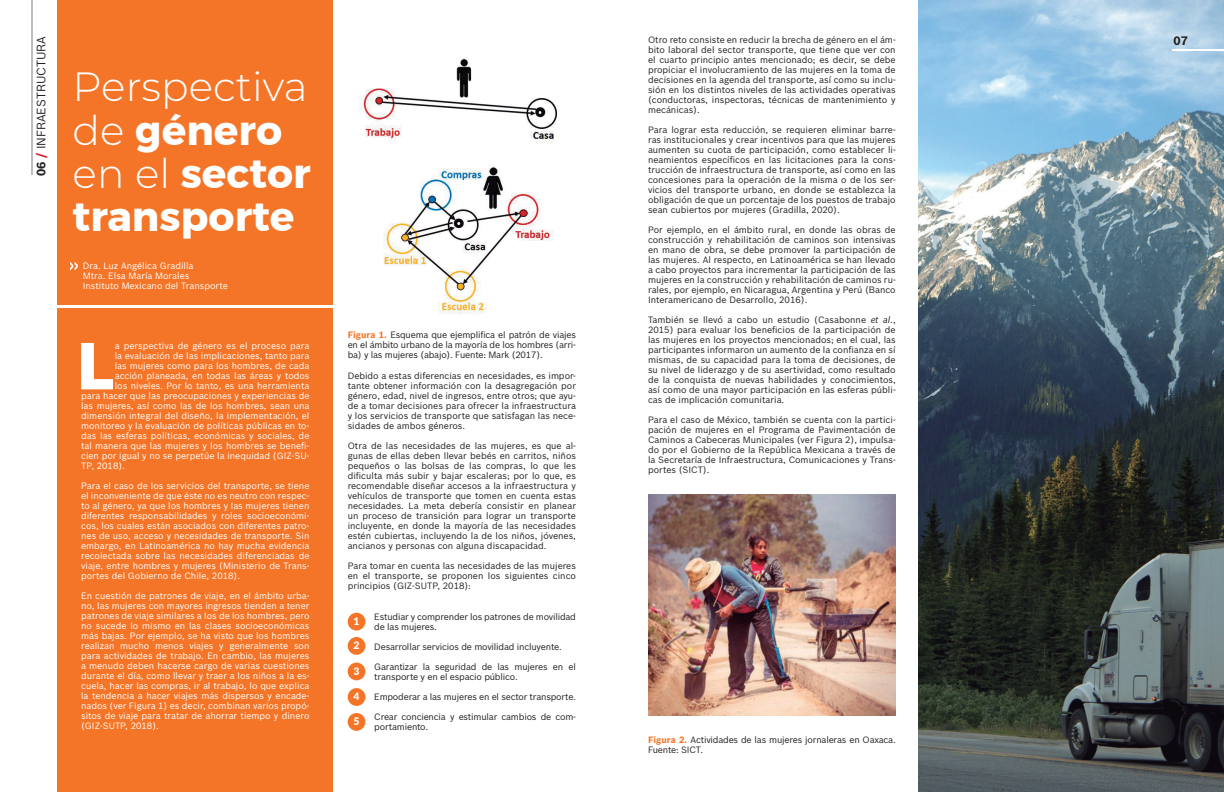
<style>
.page{position:relative;width:1224px;height:792px;background:#fff}
.page>*{position:absolute;margin:0;border:0;box-sizing:border-box;transform-origin:0 0}
.t1{font:900 64.9px "Bosch Sans";color:#fff}
.t2{font:700 40.8px "Gontserrat";color:#fff}
.t3{font:300 40.8px "Montserrat";color:#fff}
.t4{font:12px "Bosch Sans";color:#231f20}
.t5{font:700 12px "Bosch Sans";color:#231f20}
.t6{font:900 10.3px "Lato";color:#fff}
.t7{font:9px/10px "Bosch Sans";letter-spacing:-.005em;color:#231f20;text-align:justify}
.t8{font:9px/10px "Bosch Sans";color:#fff;text-align:justify}
.s1{font-weight:700}
.s2{font-weight:700;color:#d1232a}
.s3{font-family:"Montserrat";font-weight:300}
.s4{font-weight:700;color:#f47527}
.s5{font-style:italic}
</style>
<div class="page">
<div style="left:57px;top:0;width:276px;height:792px;background:#f47527"></div>
<img style="left:918px;top:0;width:306px;height:792px">
<hr style="left:1173px;top:49px;width:51px;height:2px;background:#fff">
<hr style="left:31px;top:0;width:1px;height:174px;background:#bcbdc0">
<img style="left:359px;top:59px;width:198px;height:255px">
<div style="left:348px;top:613px;width:17px;height:18px;background:#f47527;border-radius:50%"></div>
<div style="left:348px;top:637px;width:17px;height:18px;background:#f47527;border-radius:50%"></div>
<div style="left:348px;top:663px;width:17px;height:17px;background:#f47527;border-radius:50%"></div>
<div style="left:348px;top:688px;width:17px;height:18px;background:#f47527;border-radius:50%"></div>
<div style="left:348px;top:713px;width:17px;height:18px;background:#f47527;border-radius:50%"></div>
<hr style="left:0;top:305px;width:340px;height:3px;background:#fff">
<img style="left:648px;top:494px;width:248px;height:221px">
<svg style="left:70px;top:262px;width:8px;height:9px"></svg>
<p class="t4" style="left:34px;top:176px;width:142px;rotate:-90deg"><span class="s1">06</span> <span class="s2">/</span> INFRAESTRUCTURA</p>
<p class="t3" style="left:73px;top:59px;width:236px">Perspectiva</p>
<p class="t2" style="left:73px;top:97px;width:211px"><span class="s3">de</span> género</p>
<p class="t2" style="left:73px;top:140px;width:240px"><span class="s3">en el</span> sector</p>
<p class="t2" style="left:73px;top:184px;width:223px">transporte</p>
<p class="t8" style="left:83px;top:261px;width:112px">Dra. Luz Angélica Gradilla</p>
<p class="t8" style="left:83px;top:271px;width:108px">Mtra. Elsa María Morales</p>
<p class="t8" style="left:83px;top:281px;width:147px">Instituto Mexicano del Transporte</p>
<p class="t1" style="left:76px;top:326px;width:40px">L</p>
<p class="t8" style="left:115px;top:341px;width:196px">a perspectiva de género es el proceso para</p>
<p class="t8" style="left:115px;top:351px;width:196px">la evaluación de las implicaciones, tanto para</p>
<p class="t8" style="left:115px;top:361px;width:196px">las mujeres como para los hombres, de cada</p>
<p class="t8" style="left:115px;top:371px;width:196px">acción planeada, en todas las áreas y todos</p>
<p class="t8" style="left:115px;top:381px;width:196px">los niveles. Por lo tanto, es una herramienta</p>
<p class="t8" style="left:81px;top:391px;width:230px">para hacer que las preocupaciones y experiencias de</p>
<p class="t8" style="left:81px;top:401px;width:230px">las mujeres, así como las de los hombres, sean una</p>
<p class="t8" style="left:81px;top:411px;width:230px">dimensión integral del diseño, la implementación, el</p>
<p class="t8" style="left:81px;top:421px;width:230px">monitoreo y la evaluación de políticas públicas en to-</p>
<p class="t8" style="left:81px;top:431px;width:230px">das las esferas políticas, económicas y sociales, de</p>
<p class="t8" style="left:81px;top:441px;width:230px">tal manera que las mujeres y los hombres se benefi-</p>
<p class="t8" style="left:81px;top:451px;width:230px">cien por igual y no se perpetúe la inequidad (GIZ-SU-</p>
<p class="t8" style="left:81px;top:461px;width:45px">TP, 2018).</p>
<p class="t8" style="left:81px;top:481px;width:230px">Para el caso de los servicios del transporte, se tiene el inconveniente de que éste no es neutro con respec&shy;to al género, ya que los hombres y las mujeres tienen diferentes responsabilidades y roles socioeconómi&shy;cos, los cuales están asociados con diferentes patro&shy;nes de uso, acceso y necesidades de transporte. Sin embargo, en Latinoamérica no hay mucha evidencia recolectada sobre las necesidades diferenciadas de viaje, entre hombres y mujeres (Ministerio de Trans&shy;portes del Gobierno de Chile, 2018).</p>
<p class="t8" style="left:81px;top:591px;width:230px">En cuestión de patrones de viaje, en el ámbito urba&shy;no, las mujeres con mayores ingresos tienden a tener patrones de viaje similares a los de los hombres, pero no sucede lo mismo en las clases socioeconómicas más bajas. Por ejemplo, se ha visto que los hombres realizan mucho menos viajes y generalmente son para actividades de trabajo. En cambio, las mujeres a menudo deben hacerse cargo de varias cuestiones durante el día, como llevar y traer a los niños a la es&shy;cuela, hacer las compras, ir al trabajo, lo que explica la tendencia a hacer viajes más dispersos y encade&shy;nados (ver Figura 1) es decir, combinan varios propó&shy;sitos de viaje para tratar de ahorrar tiempo y dinero (GIZ-SUTP, 2018).</p>
<p class="t7" style="left:348px;top:329px;width:230px"><span class="s4">Figura 1.</span> Esquema que ejemplifica el patrón de viajes en el ámbito urbano de la mayoría de los hombres (arri&shy;ba) y las mujeres (abajo). Fuente: Mark (2017).</p>
<p class="t7" style="left:348px;top:371px;width:230px">Debido a estas diferencias en necesidades, es impor&shy;tante obtener información con la desagregación por género, edad, nivel de ingresos, entre otros; que ayu&shy;de a tomar decisiones para ofrecer la infraestructura y los servicios de transporte que satisfagan las nece&shy;sidades de ambos géneros.</p>
<p class="t7" style="left:348px;top:441px;width:230px">Otra de las necesidades de las mujeres, es que al&shy;gunas de ellas deben llevar bebés en carritos, niños pequeños o las bolsas de las compras, lo que les dificulta más subir y bajar escaleras; por lo que, es recomendable diseñar accesos a la infraestructura y vehículos de transporte que tomen en cuenta estas necesidades. La meta debería consistir en planear un proceso de transición para lograr un transporte incluyente, en donde la mayoría de las necesidades estén cubiertas, incluyendo la de los niños, jóvenes, ancianos y personas con alguna discapacidad.</p>
<p class="t7" style="left:348px;top:561px;width:230px">Para tomar en cuenta las necesidades de las mujeres en el transporte, se proponen los siguientes cinco principios (GIZ-SUTP, 2018):</p>
<p class="t6" style="left:354px;top:613px;width:7px">1</p>
<p class="t6" style="left:354px;top:638px;width:7px">2</p>
<p class="t6" style="left:354px;top:663px;width:7px">3</p>
<p class="t6" style="left:354px;top:689px;width:7px">4</p>
<p class="t6" style="left:354px;top:714px;width:7px">5</p>
<p class="t7" style="left:374px;top:611px;width:203px">Estudiar y comprender los patrones de movilidad de las mujeres.</p>
<p class="t7" style="left:374px;top:641px;width:189px">Desarrollar servicios de movilidad incluyente.</p>
<p class="t7" style="left:374px;top:661px;width:203px">Garantizar la seguridad de las mujeres en el transporte y en el espacio público.</p>
<p class="t7" style="left:374px;top:691px;width:203px">Empoderar a las mujeres en el sector transporte.</p>
<p class="t7" style="left:374px;top:711px;width:203px">Crear conciencia y estimular cambios de com&shy;portamiento.</p>
<p class="t7" style="left:648px;top:34px;width:249px">Otro reto consiste en reducir la brecha de género en el ám&shy;bito laboral del sector transporte, que tiene que ver con el cuarto principio antes mencionado; es decir, se debe propiciar el involucramiento de las mujeres en la toma de decisiones en la agenda del transporte, así como su inclu&shy;sión en los distintos niveles de las actividades operativas (conductoras, inspectoras, técnicas de mantenimiento y mecánicas).</p>
<p class="t7" style="left:648px;top:124px;width:249px">Para lograr esta reducción, se requieren eliminar barre&shy;ras institucionales y crear incentivos para que las mujeres aumenten su cuota de participación, como establecer li&shy;neamientos específicos en las licitaciones para la cons&shy;trucción de infraestructura de transporte, así como en las concesiones para la operación de la misma o de los ser&shy;vicios del transporte urbano, en donde se establezca la obligación de que un porcentaje de los puestos de trabajo sean cubiertos por mujeres (Gradilla, 2020).</p>
<p class="t7" style="left:648px;top:224px;width:249px">Por ejemplo, en el ámbito rural, en donde las obras de construcción y rehabilitación de caminos son intensivas en mano de obra, se debe promover la participación de las mujeres. Al respecto, en Latinoamérica se han llevado a cabo proyectos para incrementar la participación de las mujeres en la construcción y rehabilitación de caminos ru&shy;rales, por ejemplo, en Nicaragua, Argentina y Perú (Banco Interamericano de Desarrollo, 2016).</p>
<p class="t7" style="left:648px;top:314px;width:249px">También se llevó a cabo un estudio (Casabonne <span class="s5">et al</span>., 2015) para evaluar los beneficios de la participación de las mujeres en los proyectos mencionados; en el cual, las participantes informaron un aumento de la confianza en sí mismas, de su capacidad para la toma de decisiones, de su nivel de liderazgo y de su asertividad, como resultado de la conquista de nuevas habilidades y conocimientos, así como de una mayor participación en las esferas públi&shy;cas de implicación comunitaria.</p>
<p class="t7" style="left:648px;top:414px;width:249px">Para el caso de México, también se cuenta con la partici&shy;pación de mujeres en el Programa de Pavimentación de Caminos a Cabeceras Municipales (ver Figura 2), impulsa&shy;do por el Gobierno de la República Mexicana a través de la Secretaría de Infraestructura, Comunicaciones y Trans&shy;portes (SICT).</p>
<p class="t7" style="left:648px;top:735px;width:249px"><span class="s4">Figura 2.</span> Actividades de las mujeres jornaleras en Oaxaca.<br>Fuente: SICT.</p>
<p class="t5" style="left:1174px;top:34px;width:16px">07</p>
</div>
